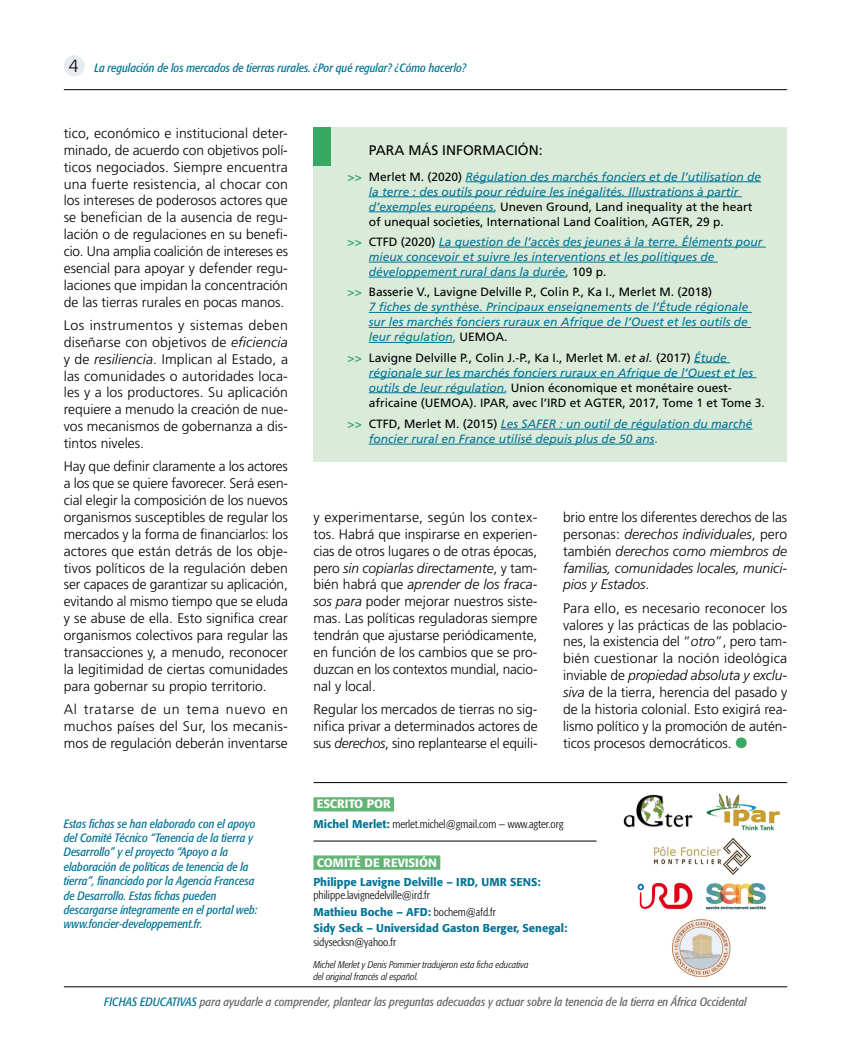
<style>
.page{position:relative;width:851px;height:1063px;background:#fff}
.page>*{position:absolute;margin:0;border:0;box-sizing:border-box;transform-origin:0 0}
.t1{font:300 18px "Formata";color:#000}
.t2{font:300 13.8px/16.8px "Frutiger LT Std";color:#000;text-align:justify}
.t3{font:italic 300 13.8px/16.8px "Frutiger LT Std";color:#000;text-align:justify}
.t4{font:13.8px "Frutiger LT Std";color:#000}
.t5{font:italic 12px/15px "Frutiger LT Std";color:#007496}
.t6{font:italic condensed 12px/14.4px "Formata";color:#007496}
.t7{font:12px/15px "Frutiger LT Std";color:#000}
.t8{font:italic condensed 12px "Formata";color:#646567}
.t9{font:500 12px "Formata";color:#fff}
.t10{font:500 11.25px/16.4px "Formata";color:#007496}
.t11{font:300 condensed 11.25px "Formata";color:#000}
.t12{font:italic 300 condensed 9.75px/11.7px "Formata";color:#000}
.s1{font-style:italic}
.s2{font-weight:700;font-style:normal;color:#38a962}
.s3{font-style:normal;color:#000}
.s4{font-style:normal}
.s5{font-weight:700;color:#38a962}
.s6{font-style:italic;color:#007496}
.s7{color:#007496}
.s8{color:#38a962}
.s9{font-weight:500;font-stretch:normal;color:#007496}
.s10{font-weight:300;font-stretch:condensed;color:#000}
</style>
<div class="page">
<div style="left:313px;top:128px;width:474px;height:334px;background:#daebda"></div>
<hr style="left:465px;top:182px;width:296px;height:1px;background:#007496">
<hr style="left:369px;top:197px;width:372px;height:1px;background:#007496">
<hr style="left:369px;top:212px;width:124px;height:1px;background:#007496">
<hr style="left:439px;top:247px;width:326px;height:1px;background:#007496">
<hr style="left:369px;top:262px;width:348px;height:1px;background:#007496">
<hr style="left:369px;top:277px;width:196px;height:1px;background:#007496">
<hr style="left:369px;top:312px;width:382px;height:1px;background:#007496">
<hr style="left:369px;top:327px;width:382px;height:1px;background:#007496">
<hr style="left:369px;top:342px;width:84px;height:1px;background:#007496">
<hr style="left:694px;top:362px;width:36px;height:1px;background:#007496">
<hr style="left:369px;top:377px;width:387px;height:1px;background:#007496">
<hr style="left:369px;top:392px;width:135px;height:1px;background:#007496">
<hr style="left:501px;top:429px;width:251px;height:1px;background:#007496">
<hr style="left:369px;top:444px;width:285px;height:1px;background:#007496">
<div style="left:313px;top:128px;width:17px;height:38px;background:#38a962"></div>
<div style="left:64px;top:55px;width:21px;height:21px;background:#e6ecf1;border-radius:50%"></div>
<hr style="left:64px;top:89px;width:723px;height:1px;background:#000">
<div style="left:313px;top:855px;width:127px;height:15px;background:#62b576"></div>
<div style="left:313px;top:797px;width:81px;height:14px;background:#62b576"></div>
<hr style="left:313px;top:841px;width:283px;height:1px;background:#000">
<hr style="left:313px;top:782px;width:474px;height:1px;background:#000">
<img style="left:623px;top:794px;width:70px;height:34px">
<img style="left:706px;top:793px;width:74px;height:38px">
<img style="left:637px;top:882px;width:56px;height:28px">
<img style="left:706px;top:874px;width:60px;height:36px">
<img style="left:672px;top:919px;width:59px;height:58px">
<hr style="left:64px;top:987px;width:723px;height:1px;background:#000">
<img style="left:653px;top:839px;width:97px;height:35px">
<h1 class="t1" style="left:68px;top:55px;width:12px">4</h1>
<p class="t6" style="left:94px;top:61px;width:373px">La regulación de los mercados de tierras rurales. ¿Por qué regular? ¿Cómo hacerlo?</p>
<p class="t2" style="left:64px;top:125px;width:226px">tico, económico e institucional deter&shy;minado, de acuerdo con objetivos polí&shy;ticos negociados. Siempre encuentra una fuerte resistencia, al chocar con los intereses de poderosos actores que se benefician de la ausencia de regu&shy;lación o de regulaciones en su benefi&shy;cio. Una amplia coalición de intereses es esencial para apoyar y defender regu&shy;laciones que impidan la concentración de las tierras rurales en pocas manos.</p>
<p class="t2" style="left:64px;top:317px;width:226px">Los instrumentos y sistemas deben diseñarse con objetivos de <span class="s1">eficiencia </span>y de <span class="s1">resiliencia</span>. Implican al Estado, a las comunidades o autoridades loca&shy;les y a los productores. Su aplicación requiere a menudo la creación de nue&shy;vos mecanismos de gobernanza a dis&shy;tintos niveles.</p>
<p class="t2" style="left:64px;top:458px;width:226px">Hay que definir claramente a los actores a los que se quiere favorecer. Será esen&shy;cial elegir la composición de los nuevos organismos susceptibles de regular los mercados y la forma de financiarlos: los actores que están detrás de los obje&shy;tivos políticos de la regulación deben ser capaces de garantizar su aplicación, evitando al mismo tiempo que se eluda y se abuse de ella. Esto significa crear organismos colectivos para regular las transacciones y, a menudo, reconocer la legitimidad de ciertas comunidades para gobernar su propio territorio.</p>
<p class="t2" style="left:64px;top:701px;width:226px">Al tratarse de un tema nuevo en muchos países del Sur, los mecanis&shy;mos de regulación deberán inventarse</p>
<p class="t6" style="left:64px;top:816px;width:195px">Estas fichas se han elaborado con el apoyo del Comité Técnico “Tenencia de la tierra y Desarrollo” y el proyecto “Apoyo a la elaboración de políticas de tenencia de la tierra”, financiado por la Agencia Francesa de Desarrollo. Estas fichas pueden descargarse íntegramente en el portal web: www.foncier-developpement.fr.</p>
<p class="t4" style="left:369px;top:142px;width:175px">PARA MÁS INFORMACIÓN:</p>
<p class="t5" style="left:369px;top:169px;width:394px;text-indent:-21px"><span class="s2">&gt;&gt;</span> <span class="s3">Merlet M. (2020)</span> Régulation des marchés fonciers et de l’utilisation de la terre : des outils pour réduire les inégalités. Illustrations à partir d’exemples européens<span class="s4">,</span> <span class="s3">Uneven Ground, Land inequality at the heart of unequal societies, International Land Coalition, AGTER, 29 p.</span></p>
<p class="t5" style="left:369px;top:234px;width:395px;text-indent:-21px"><span class="s2">&gt;&gt;</span> <span class="s3">CTFD (2020)</span> La question de l’accès des jeunes à la terre. Éléments pour mieux concevoir et suivre les interventions et les politiques de développement rural dans la durée<span class="s4">,</span> <span class="s3">109 p.</span></p>
<p class="t5" style="left:369px;top:285px;width:381px;text-indent:-21px"><span class="s2">&gt;&gt;</span> <span class="s3">Basserie V., Lavigne Delville P., Colin P., Ka I., Merlet M. (2018)<br></span>7 fiches de synthèse. Principaux enseignements de l’Étude régionale sur les marchés fonciers ruraux en Afrique de l’Ouest et les outils de leur régulation<span class="s4">,</span> <span class="s3">UEMOA.</span></p>
<p class="t7" style="left:369px;top:350px;width:397px;text-indent:-21px"><span class="s5">&gt;&gt;</span> Lavigne Delville P., Colin J.-P., Ka I., Merlet M. <span class="s1">et al.</span> (2017) <span class="s6">Étude régionale sur les marchés fonciers ruraux en Afrique de l’Ouest et les outils de leur régulation</span><span class="s7">,</span> Union économique et monétaire ouest&shy;africaine (UEMOA). IPAR, avec l’IRD et AGTER, 2017, Tome 1 et Tome 3.</p>
<p class="t5" style="left:369px;top:416px;width:385px;text-indent:-21px"><span class="s2">&gt;&gt;</span> <span class="s3">CTFD, Merlet M. (2015)</span> Les SAFER : un outil de régulation du marché foncier rural en France utilisé depuis plus de 50 ans<span class="s4">.</span></p>
<p class="t2" style="left:313px;top:509px;width:225px">y experimentarse, según los contex&shy;tos. Habrá que inspirarse en experien&shy;cias de otros lugares o de otras épocas, pero <span class="s1">sin copiarlas directamente</span>, y tam&shy;bién habrá que <span class="s1">aprender de los fraca&shy;sos para</span> poder mejorar nuestros siste&shy;mas. Las políticas reguladoras siempre tendrán que ajustarse periódicamente, en función de los cambios que se pro&shy;duzcan en los contextos mundial, nacio&shy;nal y local.</p>
<p class="t2" style="left:313px;top:701px;width:226px">Regular los mercados de tierras no sig&shy;nifica privar a determinados actores de sus <span class="s1">derechos</span>, sino replantearse el equili-</p>
<p class="t3" style="left:563px;top:509px;width:226px"><span class="s4">brio entre los diferentes derechos de las personas:</span> derechos individuales<span class="s4">, pero también</span> derechos como miembros de familias, comunidades locales, munici&shy;pios y Estados<span class="s4">.</span></p>
<p class="t2" style="left:563px;top:600px;width:226px">Para ello, es necesario reconocer los valores y las prácticas de las poblacio&shy;nes, la existencia del “<span class="s1">otro</span>”, pero tam&shy;bién cuestionar la noción ideológica inviable de <span class="s1">propiedad absoluta y exclu&shy;siva</span> de la tierra, herencia del pasado y de la historia colonial. Esto exigirá rea&shy;lismo político y la promoción de autén&shy;ticos procesos democráticos. <span class="s8">●</span></p>
<p class="t9" style="left:317px;top:797px;width:75px">ESCRITO POR</p>
<p class="t11" style="left:313px;top:817px;width:251px"><span class="s9">Michel Merlet:</span> merlet.michel@gmail.com — www.agter.org</p>
<p class="t9" style="left:317px;top:855px;width:121px">COMITÉ DE REVISIÓN</p>
<p class="t10" style="left:313px;top:874px;width:229px">Philippe Lavigne Delville – IRD, UMR SENS:</p>
<p class="t10" style="left:313px;top:887px;width:255px"><span class="s10">philippe.lavignedelville@ird.fr<br></span>Mathieu Boche – AFD: <span class="s10">bochem@afd.fr<br></span>Sidy Seck – Universidad Gaston Berger, Senegal:</p>
<p class="t11" style="left:313px;top:936px;width:84px">sidysecksn@yahoo.fr</p>
<p class="t12" style="left:313px;top:959px;width:216px">Michel Merlet y Denis Pommier tradujeron esta ficha educativa del original francés al español.</p>
<p class="t8" style="left:104px;top:994px;width:643px"><span class="s7">FICHAS EDUCATIVAS</span> para ayudarle a comprender, plantear las preguntas adecuadas y actuar sobre la tenencia de la tierra en África Occidental</p>
</div>
